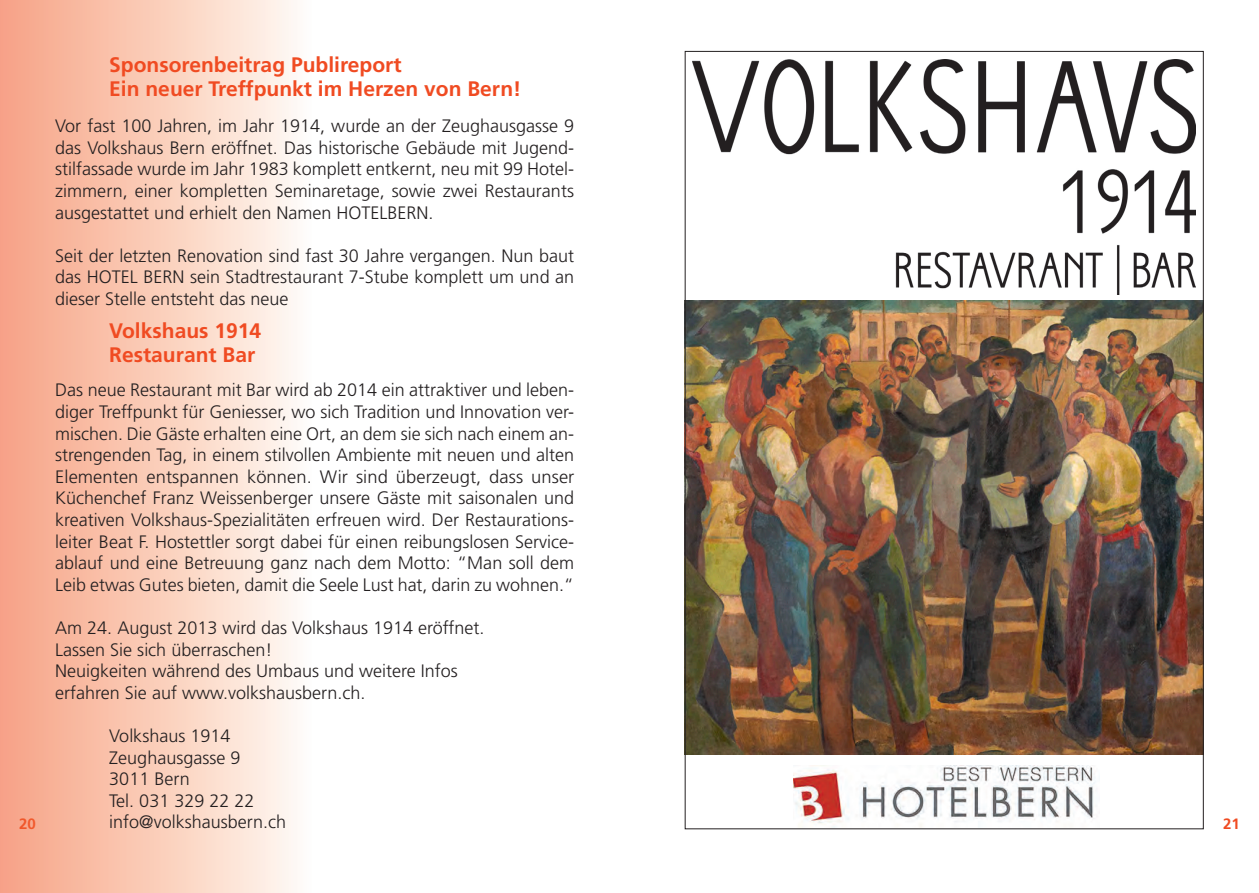
<style>
.page{position:relative;width:1259px;height:893px;background:#fff}
.page>*{position:absolute;margin:0;border:0;box-sizing:border-box;transform-origin:0 0}
.t1{font:700 21px/24px "Frutiger LT Std";color:#f04b22}
.t2{font:300 18px/21.6px "Frutiger LT Std";color:#231f20;text-align:justify}
.t3{font:700 15px "Frutiger LT Std";color:#f04b22}
</style>
<div class="page">
<img style="left:687px;top:300px;width:514px;height:455px">
<img style="left:793px;top:765px;width:303px;height:62px">
<img style="left:693px;top:60px;width:502px;height:174px">
<img style="left:895px;top:245px;width:300px;height:50px">
<div style="left:0;top:0;width:313px;height:893px;background:linear-gradient(to right,#f7a183,#fffcf6)"></div>
<p class="t1" style="left:109px;top:53px;width:413px">Sponsorenbeitrag Publireport<br>Ein neuer Treffpunkt im Herzen von Bern!</p>
<p class="t2" style="left:55px;top:115px;width:520px">Vor fast 100 Jahren, im Jahr 1914, wurde an der Zeughausgasse 9 das Volkshaus Bern eröffnet. Das historische Gebäude mit Jugend&shy;stilfassade wurde im Jahr 1983 komplett entkernt, neu mit 99 Hotel&shy;zimmern, einer kompletten Seminaretage, sowie zwei Restaurants ausgestattet und erhielt den Namen HOTELBERN.</p>
<p class="t2" style="left:55px;top:245px;width:520px">Seit der letzten Renovation sind fast 30 Jahre vergangen. Nun baut das HOTEL BERN sein Stadtrestaurant 7-Stube komplett um und an dieser Stelle entsteht das neue</p>
<p class="t1" style="left:109px;top:319px;width:153px">Volkshaus 1914<br>Restaurant Bar</p>
<p class="t2" style="left:55px;top:380px;width:520px">Das neue Restaurant mit Bar wird ab 2014 ein attraktiver und leben&shy;diger Treffpunkt für Geniesser, wo sich Tradition und Innovation ver&shy;mischen. Die Gäste erhalten eine Ort, an dem sie sich nach einem an&shy;strengenden Tag, in einem stilvollen Ambiente mit neuen und alten Elementen entspannen können. Wir sind überzeugt, dass unser Küchenchef Franz Weissenberger unsere Gäste mit saisonalen und kreativen Volkshaus-Spezialitäten erfreuen wird. Der Restaurations&shy;leiter Beat F. Hostettler sorgt dabei für einen reibungslosen Service&shy;ablauf und eine Betreuung ganz nach dem Motto: “Man soll dem Leib etwas Gutes bieten, damit die Seele Lust hat, darin zu wohnen.“</p>
<p class="t2" style="left:55px;top:617px;width:431px;text-align:left">Am 24. August 2013 wird das Volkshaus 1914 eröffnet.<br>Lassen Sie sich überraschen!<br>Neuigkeiten während des Umbaus und weitere Infos erfahren Sie auf www.volkshausbern.ch.</p>
<p class="t2" style="left:109px;top:725px;width:178px;text-align:left">Volkshaus 1914<br>Zeughausgasse 9<br>3011 Bern<br>Tel. 031 329 22 22 info@volkshausbern.ch</p>
<p class="t3" style="left:19px;top:815px;width:18px">20</p>
<p class="t3" style="left:1223px;top:815px;width:18px">21</p>
</div>
